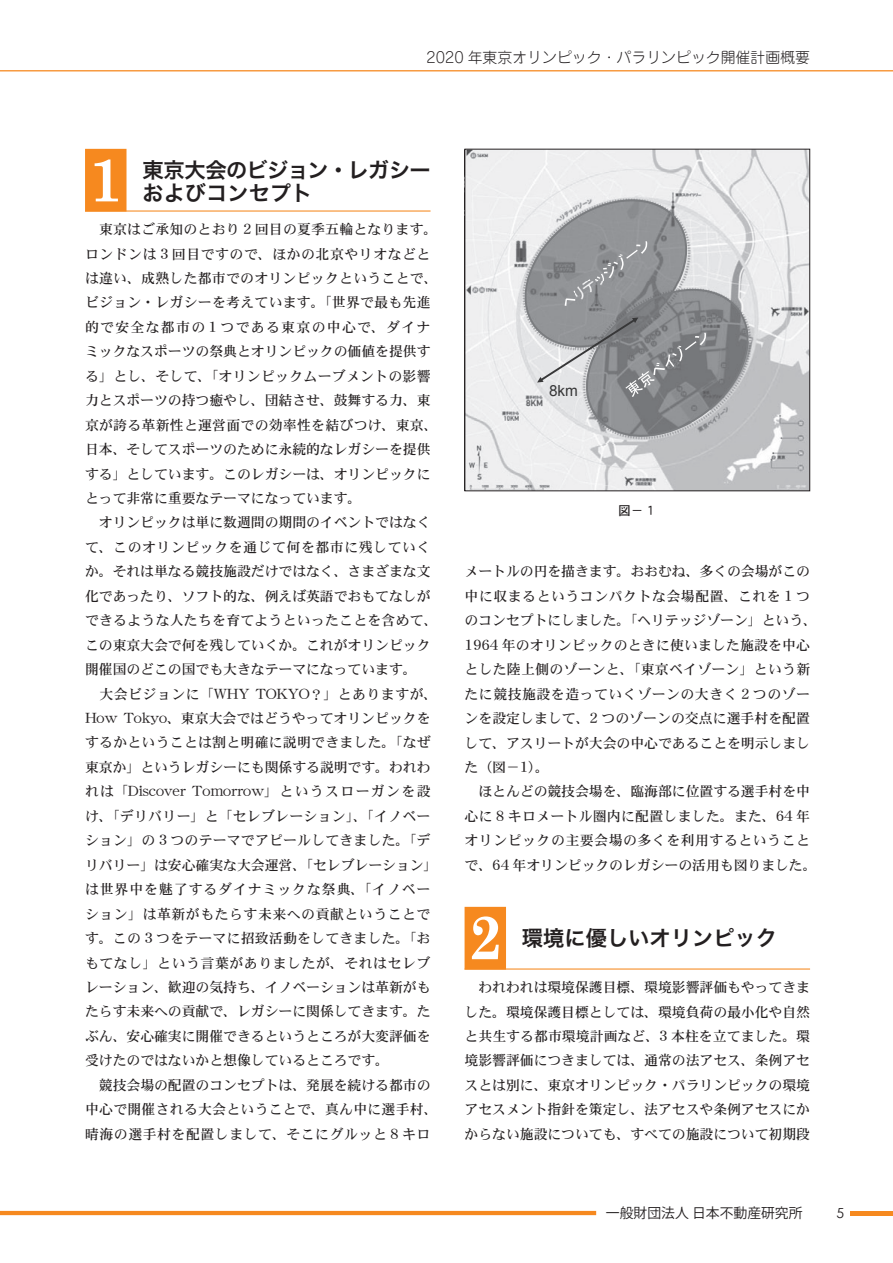
<style>
.page{position:relative;width:893px;height:1263px;background:#fff}
.page>*{position:absolute;margin:0;border:0;box-sizing:border-box;transform-origin:0 0}
.t1{font:700 61.65px "Century Schoolbook";color:#fff;scale:.95 1}
.t2{font:21.3px/23.4px "Hira Kaku Pro W6";color:#231f20}
.t3{font:15.3px "Arial";color:#373738}
.t4{font:300 14.85px "Jun 101 Pro";color:#231f20}
.t5{font:13.8px/24.5px "DFHS Mincho W5 WINP RKSJ H";letter-spacing:.005em;color:#231f20}
.t6{font:13.8px "Koz Go Pro";color:#231f20}
.t7{font:13.8px "Century Gothic";color:#231f20}
.t8{font:12.75px "DFHS Gothic W5 WINP RKSJ H";color:#231f20}
</style>
<div class="page">
<hr style="left:850px;top:1211px;width:43px;height:4px;background:#f6891f">
<hr style="left:0;top:1211px;width:596px;height:4px;background:#f6891f">
<div style="left:85px;top:149px;width:41px;height:63px;background:#f6891f"></div>
<hr style="left:85px;top:210px;width:346px;height:2px;background:#f6891f">
<div style="left:465px;top:907px;width:41px;height:62px;background:#f6891f"></div>
<hr style="left:465px;top:968px;width:345px;height:1px;background:#f6891f">
<hr style="left:0;top:70px;width:893px;height:1px;background:#f6891f">
<svg style="left:467px;top:149px;width:344px;height:342px"></svg>
<div style="left:465px;top:149px;width:345px;height:342px;border:1px solid #231f20"></div>
<p class="t4" style="left:426px;top:46px;width:385px">2020 年東京オリンピック・パラリンピック開催計画概要</p>
<h1 class="t1" style="left:89px;top:131px;width:37px">1</h1>
<h2 class="t2" style="left:142px;top:157px;width:290px">東京大会のビジョン・レガシーおよびコンセプト</h2>
<p class="t5" style="left:85px;top:217px;width:354px">　東京はご承知のとおり 2 回目の夏季五輪となります。ロンドンは 3 回目ですので、ほかの北京やリオなどとは違い、成熟した都市でのオリンピックということで、ビジョン・レガシーを考えています。「世界で最も先進的で安全な都市の 1 つである東京の中心で、ダイナミックなスポーツの祭典とオリンピックの価値を提供する」とし、そして、「オリンピックムーブメントの影響力とスポーツの持つ癒やし、団結させ、鼓舞する力、東京が誇る革新性と運営面での効率性を結びつけ、東京、日本、そしてスポーツのために永続的なレガシーを提供する」としています。このレガシーは、オリンピックにとって非常に重要なテーマになっています。<br>　オリンピックは単に数週間の期間のイベントではなくて、このオリンピックを通じて何を都市に残していくか。それは単なる競技施設だけではなく、さまざまな文化であったり、ソフト的な、例えば英語でおもてなしができるような人たちを育てようといったことを含めて、この東京大会で何を残していくか。これがオリンピック開催国のどこの国でも大きなテーマになっています。<br>　大会ビジョンに「WHY TOKYO？」とありますが、<br>How Tokyo、東京大会ではどうやってオリンピックをするかということは割と明確に説明できました。「なぜ東京か」というレガシーにも関係する説明です。われわれは「Discover Tomorrow」というスローガンを設け、「デリバリー」と「セレブレーション」、「イノベーション」の 3 つのテーマでアピールしてきました。「デリバリー」は安心確実な大会運営、「セレブレーション」は世界中を魅了するダイナミックな祭典、「イノベーション」は革新がもたらす未来への貢献ということです。この 3 つをテーマに招致活動をしてきました。「おもてなし」という言葉がありましたが、それはセレブレーション、歓迎の気持ち、イノベーションは革新がもたらす未来への貢献で、レガシーに関係してきます。たぶん、安心確実に開催できるというところが大変評価を受けたのではないかと想像しているところです。<br>　競技会場の配置のコンセプトは、発展を続ける都市の中心で開催される大会ということで、真ん中に選手村、晴海の選手村を配置しまして、そこにグルッと 8 キロ</p>
<p class="t3" style="left:549px;top:381px;width:30px">8km</p>
<p class="t8" style="left:618px;top:504px;width:40px">図－１</p>
<p class="t5" style="left:465px;top:559px;width:354px">メートルの円を描きます。おおむね、多くの会場がこの中に収まるというコンパクトな会場配置、これを 1 つのコンセプトにしました。「ヘリテッジゾーン」という、<br>1964 年のオリンピックのときに使いました施設を中心とした陸上側のゾーンと、「東京ベイゾーン」という新たに競技施設を造っていくゾーンの大きく 2 つのゾーンを設定しまして、2 つのゾーンの交点に選手村を配置して、アスリートが大会の中心であることを明示しました（図－1）。<br>　ほとんどの競技会場を、臨海部に位置する選手村を中心に 8 キロメートル圏内に配置しました。また、64 年オリンピックの主要会場の多くを利用するということで、64 年オリンピックのレガシーの活用も図りました。</p>
<h1 class="t1" style="left:468px;top:889px;width:37px">2</h1>
<h2 class="t2" style="left:522px;top:926px;width:257px">環境に優しいオリンピック</h2>
<p class="t5" style="left:465px;top:975px;width:347px;text-align:justify">　われわれは環境保護目標、環境影響評価もやってきました。環境保護目標としては、環境負荷の最小化や自然と共生する都市環境計画など、3 本柱を立てました。環境影響評価につきましては、通常の法アセス、条例アセスとは別に、東京オリンピック・パラリンピックの環境アセスメント指針を策定し、法アセスや条例アセスにかからない施設についても、すべての施設について初期段</p>
<p class="t6" style="left:606px;top:1204px;width:198px">一般財団法人 日本不動産研究所</p>
<p class="t7" style="left:836px;top:1203px;width:9px">5</p>
</div>
